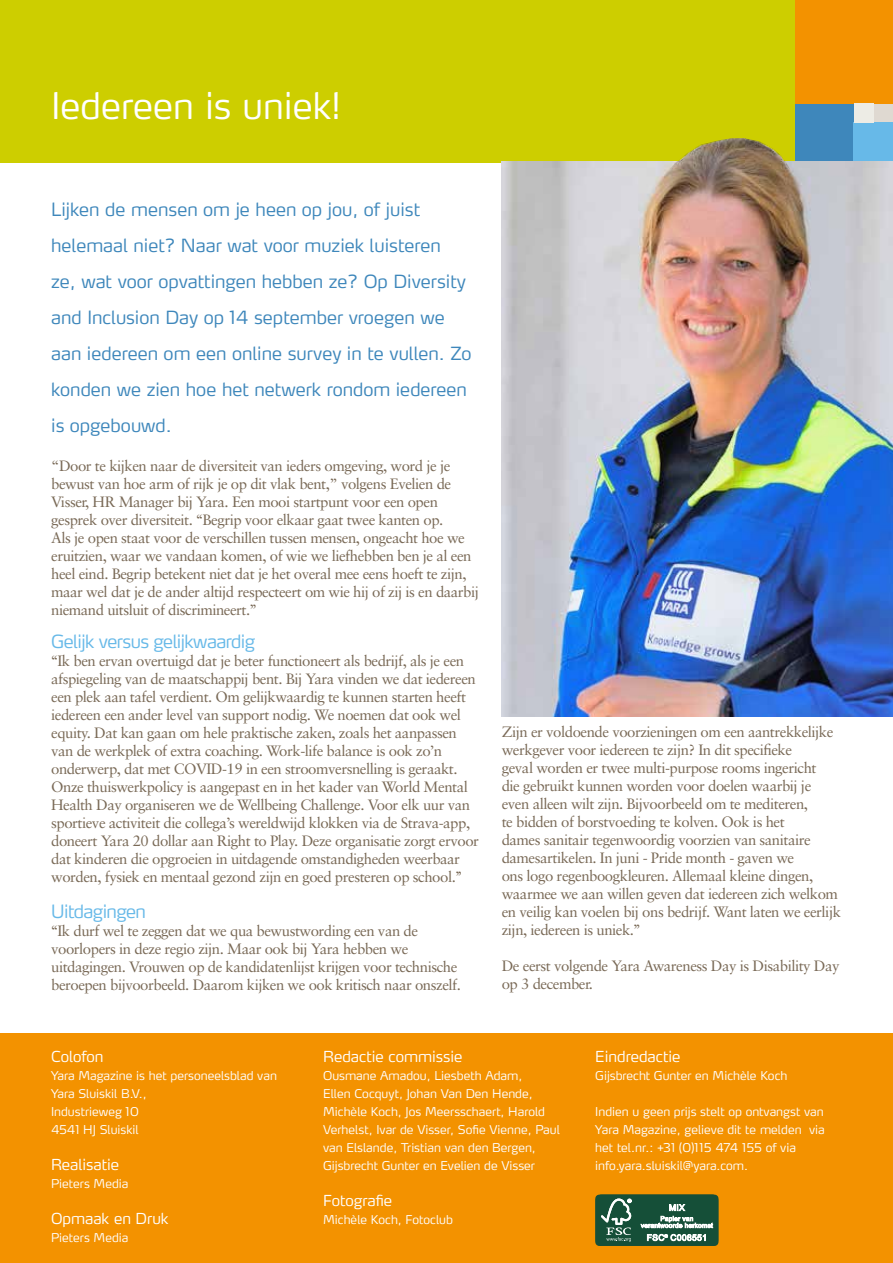
<style>
.page{position:relative;width:893px;height:1263px;background:#fff}
.page>*{position:absolute;margin:0;border:0;box-sizing:border-box;transform-origin:0 0}
.t1{font:300 36px "Max LF";color:#fff}
.t2{font:300 18px/36px "Max LF";color:#3e87bb}
.t3{font:300 18px "Max LF";letter-spacing:-.03em;color:#67b9e8}
.t4{font:15px/18px "Sabon";letter-spacing:-.03em;color:#796956}
.t5{font:300 15px "Max LF";color:#fff}
.t6{font:300 12px/18px "Max LF";color:#fff}
</style>
<div class="page">
<div style="left:0;top:1033px;width:893px;height:230px;background:#f39200"></div>
<div style="left:595px;top:1195px;width:123px;height:51px;background:#154f38;border-radius:4px"></div>
<div style="left:596px;top:1195px;width:122px;height:51px;border:1px solid #154f38;border-radius:6px"></div>
<svg style="left:601px;top:1198px;width:30px;height:43px"></svg>
<svg style="left:641px;top:1204px;width:72px;height:24px"></svg>
<svg style="left:647px;top:1234px;width:59px;height:7px"></svg>
<div style="left:0;top:0;width:893px;height:163px;background:#cdce00"></div>
<div style="left:873px;top:103px;width:20px;height:20px;background:#dfd9d1"></div>
<div style="left:795px;top:103px;width:59px;height:59px;background:#3e87bb"></div>
<div style="left:795px;top:0;width:98px;height:103px;background:#f39200"></div>
<div style="left:854px;top:123px;width:39px;height:39px;background:#67b9e8"></div>
<div style="left:854px;top:103px;width:19px;height:20px;background:#edece5"></div>
<img style="left:502px;top:162px;width:391px;height:554px">
<img style="left:641px;top:139px;width:167px;height:30px">
<h1 class="t1" style="left:51px;top:83px;width:291px">Iedereen is uniek!</h1>
<p class="t2" style="left:51px;top:191px;width:422px">Lijken de mensen om je heen op jou, of juist helemaal niet? Naar wat voor muziek luisteren<br>ze, wat voor opvattingen hebben ze? Op Diversity and Inclusion Day op 14 september vroegen we aan iedereen om een online survey in te vullen. Zo konden we zien hoe het netwerk rondom iedereen is opgebouwd.</p>
<p class="t4" style="left:51px;top:457px;width:429px">“Door te kijken naar de diversiteit van ieders omgeving, word je je bewust van hoe arm of rijk je op dit vlak bent,” volgens Evelien de Visser, HR Manager bij Yara. Een mooi startpunt voor een open gesprek over diversiteit. ‘‘Begrip voor elkaar gaat twee kanten op.<br>Als je open staat voor de verschillen tussen mensen, ongeacht hoe we eruitzien, waar we vandaan komen, of wie we liefhebben ben je al een heel eind. Begrip betekent niet dat je het overal mee eens hoeft te zijn, maar wel dat je de ander altijd respecteert om wie hij of zij is en daarbij niemand uitsluit of discrimineert.’’</p>
<p class="t3" style="left:51px;top:630px;width:205px">Gelijk versus gelijkwaardig</p>
<p class="t4" style="left:51px;top:652px;width:429px">‘‘Ik ben ervan overtuigd dat je beter functioneert als bedrijf, als je een afspiegeling van de maatschappij bent. Bij Yara vinden we dat iedereen een plek aan tafel verdient. Om gelijkwaardig te kunnen starten heeft iedereen een ander level van support nodig. We noemen dat ook wel equity. Dat kan gaan om hele praktische zaken, zoals het aanpassen van de werkplek of extra coaching. Work-life balance is ook zo’n onderwerp, dat met COVID-19 in een stroomversnelling is geraakt.<br>Onze thuiswerkpolicy is aangepast en in het kader van World Mental Health Day organiseren we de Wellbeing Challenge. Voor elk uur van sportieve activiteit die collega’s wereldwijd klokken via de Strava-app, doneert Yara 20 dollar aan Right to Play. Deze organisatie zorgt ervoor dat kinderen die opgroeien in uitdagende omstandigheden weerbaar worden, fysiek en mentaal gezond zijn en goed presteren op school.’’</p>
<p class="t3" style="left:51px;top:900px;width:96px">Uitdagingen</p>
<p class="t4" style="left:51px;top:922px;width:411px">‘‘Ik durf wel te zeggen dat we qua bewustwording een van de voorlopers in deze regio zijn. Maar ook bij Yara hebben we uitdagingen. Vrouwen op de kandidatenlijst krijgen voor technische beroepen bijvoorbeeld. Daarom kijken we ook kritisch naar onszelf.</p>
<p class="t4" style="left:502px;top:723px;width:341px">Zijn er voldoende voorzieningen om een aantrekkelijke werkgever voor iedereen te zijn? In dit specifieke<br>geval worden er twee multi-purpose rooms ingericht<br>die gebruikt kunnen worden voor doelen waarbij je even alleen wilt zijn. Bijvoorbeeld om te mediteren,<br>te bidden of borstvoeding te kolven. Ook is het<br>dames sanitair tegenwoordig voorzien van sanitaire damesartikelen. In juni - Pride month - gaven we<br>ons logo regenboogkleuren. Allemaal kleine dingen, waarmee we aan willen geven dat iedereen zich welkom en veilig kan voelen bij ons bedrijf. Want laten we eerlijk zijn, iedereen is uniek.’’</p>
<p class="t4" style="left:502px;top:957px;width:339px">De eerst volgende Yara Awareness Day is Disability Day op 3 december.</p>
<p class="t5" style="left:51px;top:1047px;width:54px">Colofon</p>
<p class="t6" style="left:51px;top:1066px;width:227px">Yara Magazine is het personeelsblad van<br>Yara Sluiskil B.V.,<br>Industrieweg 10<br>4541 HJ Sluiskil</p>
<p class="t5" style="left:51px;top:1155px;width:70px">Realisatie</p>
<p class="t6" style="left:51px;top:1174px;width:79px">Pieters Media</p>
<p class="t5" style="left:51px;top:1209px;width:119px">Opmaak en Druk</p>
<p class="t6" style="left:51px;top:1228px;width:79px">Pieters Media</p>
<p class="t5" style="left:323px;top:1047px;width:141px">Redactie commissie</p>
<p class="t6" style="left:323px;top:1066px;width:238px">Ousmane Amadou, Liesbeth Adam,<br>Ellen Cocquyt, Johan Van Den Hende, Michèle Koch, Jos Meersschaert, Harold Verhelst, Ivar de Visser, Sofie Vienne, Paul van Elslande, Tristian van den Bergen, Gijsbrecht Gunter en Evelien de Visser</p>
<p class="t5" style="left:323px;top:1191px;width:71px">Fotografie</p>
<p class="t6" style="left:323px;top:1210px;width:131px">Michèle Koch, Fotoclub</p>
<p class="t5" style="left:595px;top:1047px;width:87px">Eindredactie</p>
<p class="t6" style="left:595px;top:1066px;width:194px">Gijsbrecht Gunter en Michèle Koch</p>
<p class="t6" style="left:595px;top:1102px;width:231px">Indien u geen prijs stelt op ontvangst van Yara Magazine, gelieve dit te melden via het tel.nr.: +31 (0)115 474 155 of via info.yara.sluiskil@yara.com.</p>
</div>
